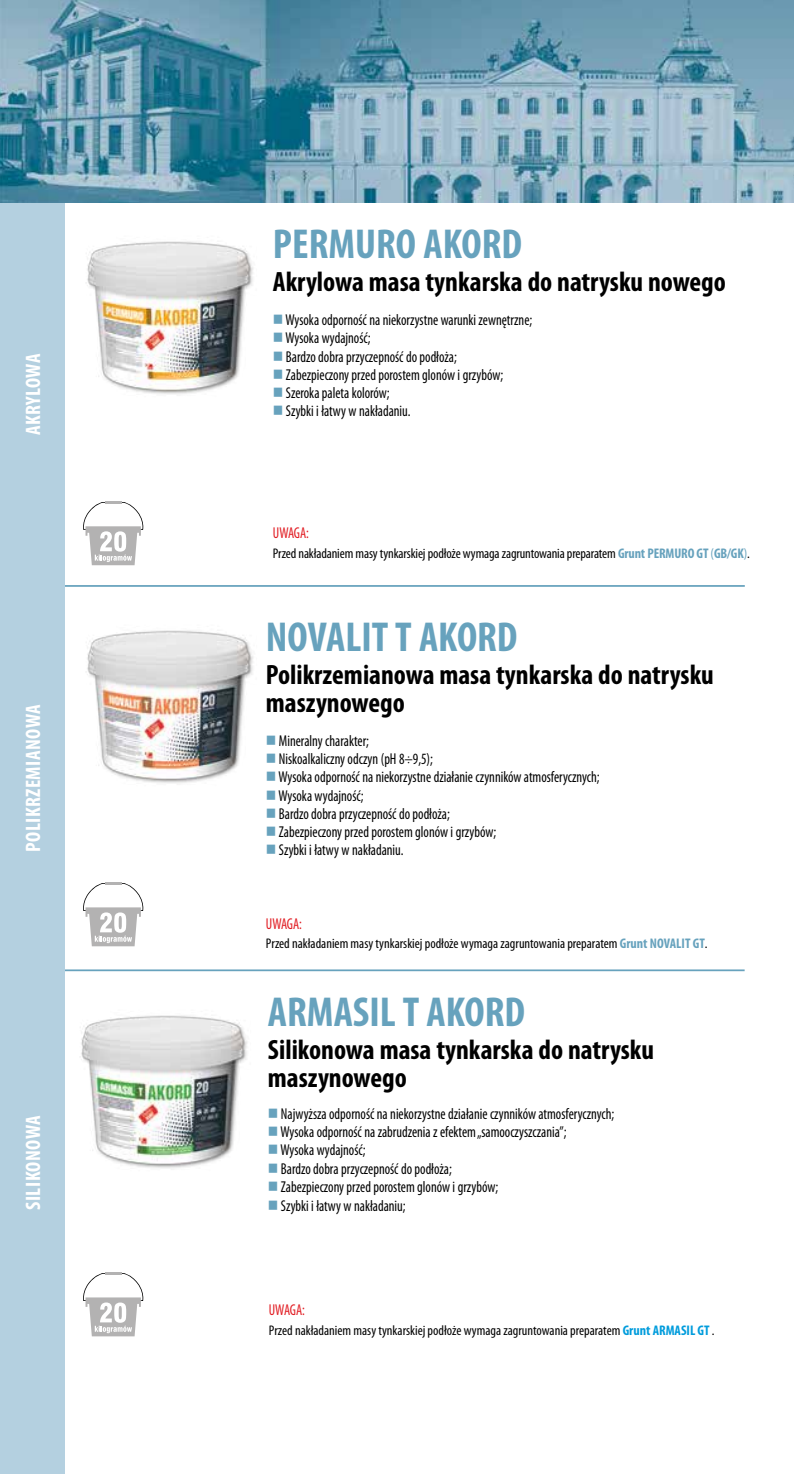
<style>
.page{position:relative;width:794px;height:1474px;background:#fff}
.page>*{position:absolute;margin:0;border:0;box-sizing:border-box;transform-origin:0 0}
.t1{font:700 condensed 42px "Myriad Pro";color:#67a2bd}
.t2{font:700 condensed 28px/28px "Myriad Pro";color:#000}
.t3{font:700 condensed 21px "Myriad Pro";letter-spacing:.02em;color:#fff}
.t4{font:condensed 15.75px "Myriad Pro";color:#000;scale:.9 1}
.t5{font:condensed 15.75px "Myriad Pro";letter-spacing:-.01em;color:#e11c22;scale:.9 1}
.t6{font:condensed 14px "Myriad Pro";color:#000}
.s1{color:#67a2bd}
.s2{font-weight:700;color:#67a2bd}
.s3{font-weight:700;color:#009cdc}
</style>
<div class="page">
<hr style="left:0;top:969px;width:744px;height:2px;background:#67a2bd">
<hr style="left:0;top:585px;width:745px;height:2px;background:#67a2bd">
<img style="left:64px;top:969px;width:233px;height:252px">
<img style="left:64px;top:203px;width:189px;height:244px">
<img style="left:64px;top:585px;width:239px;height:252px">
<svg style="left:83px;top:501px;width:60px;height:64px"></svg>
<svg style="left:83px;top:882px;width:60px;height:64px"></svg>
<svg style="left:83px;top:1272px;width:60px;height:64px"></svg>
<div style="left:0;top:203px;width:64px;height:1270px;background:#b4d0e0"></div>
<img style="left:0;top:0;width:794px;height:203px">
<h3 class="t3" style="left:20px;top:435px;width:83px;rotate:-90deg">AKRYLOWA</h3>
<h3 class="t3" style="left:20px;top:851px;width:149px;rotate:-90deg">POLIKRZEMIANOWA</h3>
<h3 class="t3" style="left:20px;top:1209px;width:96px;rotate:-90deg">SILIKONOWA</h3>
<h1 class="t1" style="left:273px;top:218px;width:251px">PERMURO AKORD</h1>
<h2 class="t2" style="left:273px;top:267px;width:454px">Akrylowa masa tynkarska do natrysku nowego</h2>
<p class="t4" style="left:273px;top:310px;width:290px"><span class="s1">■</span> Wysoka odporność na niekorzystne warunki zewnętrzne;</p>
<p class="t4" style="left:273px;top:328px;width:110px"><span class="s1">■</span> Wysoka wydajność;</p>
<p class="t4" style="left:273px;top:347px;width:206px"><span class="s1">■</span> Bardzo dobra przyczepność do podłoża;</p>
<p class="t4" style="left:273px;top:365px;width:257px"><span class="s1">■</span> Zabezpieczony przed porostem glonów i grzybów;</p>
<p class="t4" style="left:273px;top:383px;width:131px"><span class="s1">■</span> Szeroka paleta kolorów;</p>
<p class="t4" style="left:273px;top:401px;width:154px"><span class="s1">■</span> Szybki i łatwy w nakładaniu.</p>
<p class="t5" style="left:273px;top:523px;width:42px">UWAGA:</p>
<p class="t6" style="left:273px;top:544px;width:478px">Przed nakładaniem masy tynkarskiej podłoże wymaga zagruntowania preparatem <span class="s2">Grunt PERMURO GT</span> <span class="s1">(</span><span class="s2">GB/GK</span><span class="s1">)</span>.</p>
<h1 class="t1" style="left:266px;top:610px;width:253px">NOVALIT T AKORD</h1>
<h2 class="t2" style="left:266px;top:660px;width:449px">Polikrzemianowa masa tynkarska do natrysku maszynowego</h2>
<p class="t4" style="left:266px;top:731px;width:116px"><span class="s1">■</span> Mineralny charakter;</p>
<p class="t4" style="left:266px;top:749px;width:187px"><span class="s1">■</span> Niskoalkaliczny odczyn (pH 8÷9,5);</p>
<p class="t4" style="left:266px;top:767px;width:372px"><span class="s1">■</span> Wysoka odporność na niekorzystne działanie czynników atmosferycznych;</p>
<p class="t4" style="left:266px;top:785px;width:110px"><span class="s1">■</span> Wysoka wydajność;</p>
<p class="t4" style="left:266px;top:804px;width:206px"><span class="s1">■</span> Bardzo dobra przyczepność do podłoża;</p>
<p class="t4" style="left:266px;top:822px;width:257px"><span class="s1">■</span> Zabezpieczony przed porostem glonów i grzybów;</p>
<p class="t4" style="left:266px;top:840px;width:154px"><span class="s1">■</span> Szybki i łatwy w nakładaniu.</p>
<p class="t5" style="left:266px;top:914px;width:42px">UWAGA:</p>
<p class="t6" style="left:266px;top:934px;width:443px">Przed nakładaniem masy tynkarskiej podłoże wymaga zagruntowania preparatem <span class="s2">Grunt NOVALIT GT</span>.</p>
<h1 class="t1" style="left:268px;top:986px;width:259px">ARMASIL T AKORD</h1>
<h2 class="t2" style="left:268px;top:1035px;width:387px">Silikonowa masa tynkarska do natrysku maszynowego</h2>
<p class="t4" style="left:268px;top:1104px;width:386px"><span class="s1">■</span> Najwyższa odporność na niekorzystne działanie czynników atmosferycznych;</p>
<p class="t4" style="left:268px;top:1122px;width:333px"><span class="s1">■</span> Wysoka odporność na zabrudzenia z efektem „samooczyszczania”;</p>
<p class="t4" style="left:268px;top:1140px;width:110px"><span class="s1">■</span> Wysoka wydajność;</p>
<p class="t4" style="left:268px;top:1158px;width:206px"><span class="s1">■</span> Bardzo dobra przyczepność do podłoża;</p>
<p class="t4" style="left:268px;top:1177px;width:257px"><span class="s1">■</span> Zabezpieczony przed porostem glonów i grzybów;</p>
<p class="t4" style="left:268px;top:1196px;width:154px"><span class="s1">■</span> Szybki i łatwy w nakładaniu;</p>
<p class="t5" style="left:269px;top:1300px;width:42px">UWAGA:</p>
<p class="t6" style="left:269px;top:1321px;width:447px">Przed nakładaniem masy tynkarskiej podłoże wymaga zagruntowania preparatem <span class="s3">Grunt ARMASIL GT</span> .</p>
</div>
